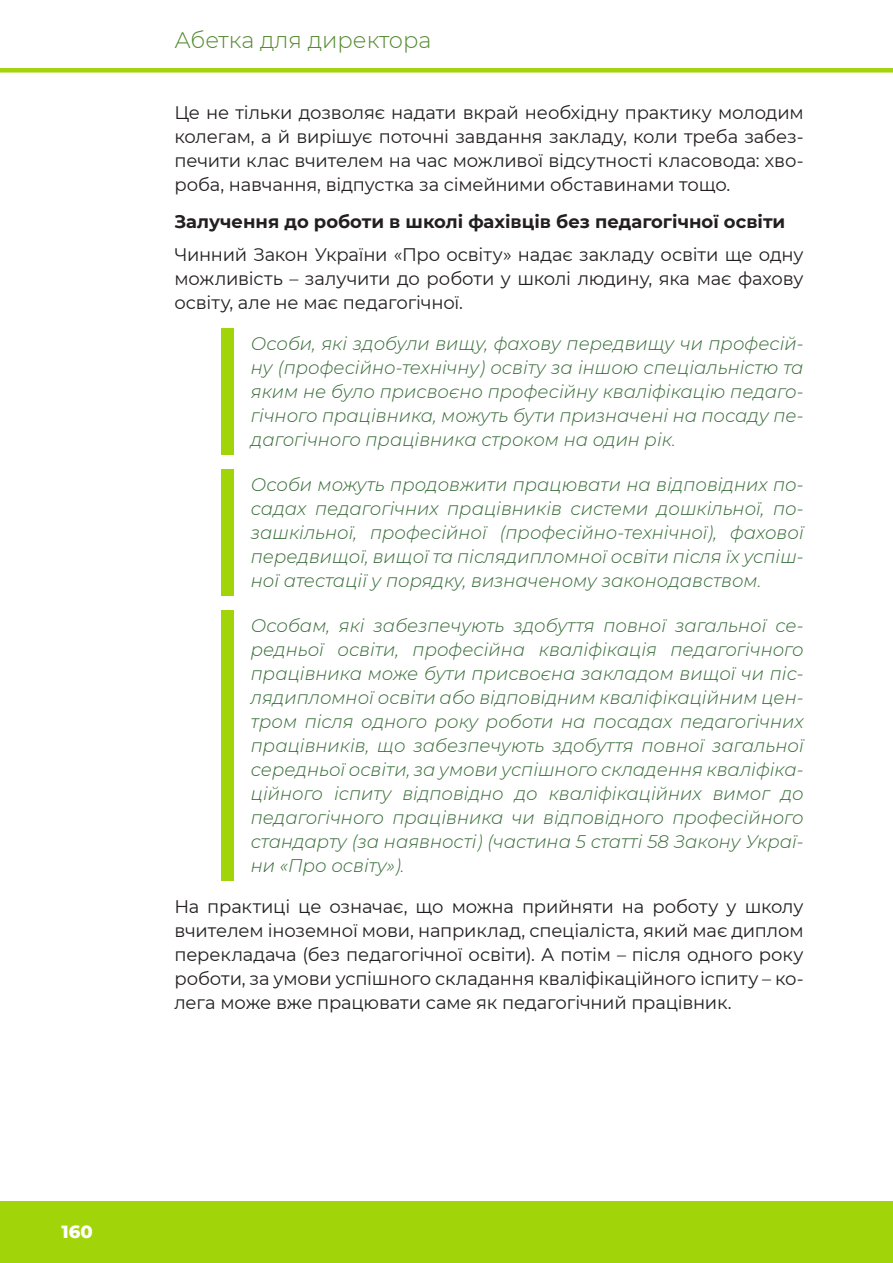
<style>
.page{position:relative;width:893px;height:1263px;background:#fff}
.page>*{position:absolute;margin:0;border:0;box-sizing:border-box;transform-origin:0 0}
.t1{font:300 22.5px "Montserrat";color:#548a2e}
.Example_Text{font:italic 300 18.15px/24px "Montserrat";color:#336a34;text-align:justify}
.Body_Text{font:18.15px/24px "Montserrat";letter-spacing:-.01em;color:#231f20;text-align:justify}
.SubH3{font:700 18.15px "Montserrat";color:#231f20}
.t2{font:800 18px "Montserrat";color:#fff}
</style>
<div class="page">
<div style="left:0;top:1201px;width:893px;height:62px;background:#a2d40a"></div>
<div style="left:0;top:68px;width:893px;height:5px;background:#a2d40a"></div>
<div style="left:221px;top:328px;width:13px;height:126px;background:#a2d40a"></div>
<div style="left:221px;top:469px;width:13px;height:127px;background:#a2d40a"></div>
<div style="left:221px;top:610px;width:13px;height:271px;background:#a2d40a"></div>
<p class="t1" style="left:174px;top:25px;width:259px">Абетка для директора</p>
<p class="Body_Text" style="left:174px;top:100px;width:631px">Це не тільки дозволяє надати вкрай необхідну практику молодим колегам, а й вирішує поточні завдання закладу, коли треба забез&shy;печити клас вчителем на час можливої відсутності класовода: хво&shy;роба, навчання, відпустка за сімейними обставинами тощо.</p>
<p class="SubH3" style="left:174px;top:208px;width:613px">Залучення до роботи в школі фахівців без педагогічної освіти</p>
<p class="Body_Text" style="left:174px;top:241px;width:631px">Чинний Закон України «Про освіту» надає закладу освіти ще одну можливість – залучити до роботи у школі людину, яка має фахову освіту, але не має педагогічної.</p>
<p class="Example_Text" style="left:251px;top:330px;width:554px">Особи, які здобули вищу, фахову передвищу чи професій&shy;ну (професійно-технічну) освіту за іншою спеціальністю та яким не було присвоєно професійну кваліфікацію педаго&shy;гічного працівника, можуть бути призначені на посаду пе&shy;дагогічного працівника строком на один рік.</p>
<p class="Example_Text" style="left:251px;top:472px;width:554px">Особи можуть продовжити працювати на відповідних по&shy;садах педагогічних працівників системи дошкільної, по&shy;зашкільної, професійної (професійно-технічної), фахової передвищої, вищої та післядипломної освіти після їх успіш&shy;ної атестації у порядку, визначеному законодавством.</p>
<p class="Example_Text" style="left:251px;top:613px;width:554px">Особам, які забезпечують здобуття повної загальної се&shy;редньої освіти, професійна кваліфікація педагогічного працівника може бути присвоєна закладом вищої чи піс&shy;лядипломної освіти або відповідним кваліфікаційним цен&shy;тром після одного року роботи на посадах педагогічних працівників, що забезпечують здобуття повної загальної середньої освіти, за умови успішного складення кваліфіка&shy;ційного іспиту відповідно до кваліфікаційних вимог до педагогічного працівника чи відповідного професійного стандарту (за наявності) (частина 5 статті 58 Закону Украї&shy;ни «Про освіту»).</p>
<p class="Body_Text" style="left:174px;top:894px;width:631px">На практиці це означає, що можна прийняти на роботу у школу вчителем іноземної мови, наприклад, спеціаліста, який має диплом перекладача (без педагогічної освіти). А потім – після одного року роботи, за умови успішного складання кваліфікаційного іспиту – ко&shy;лега може вже працювати саме як педагогічний працівник.</p>
<p class="t2" style="left:62px;top:1218px;width:33px">160</p>
</div>
